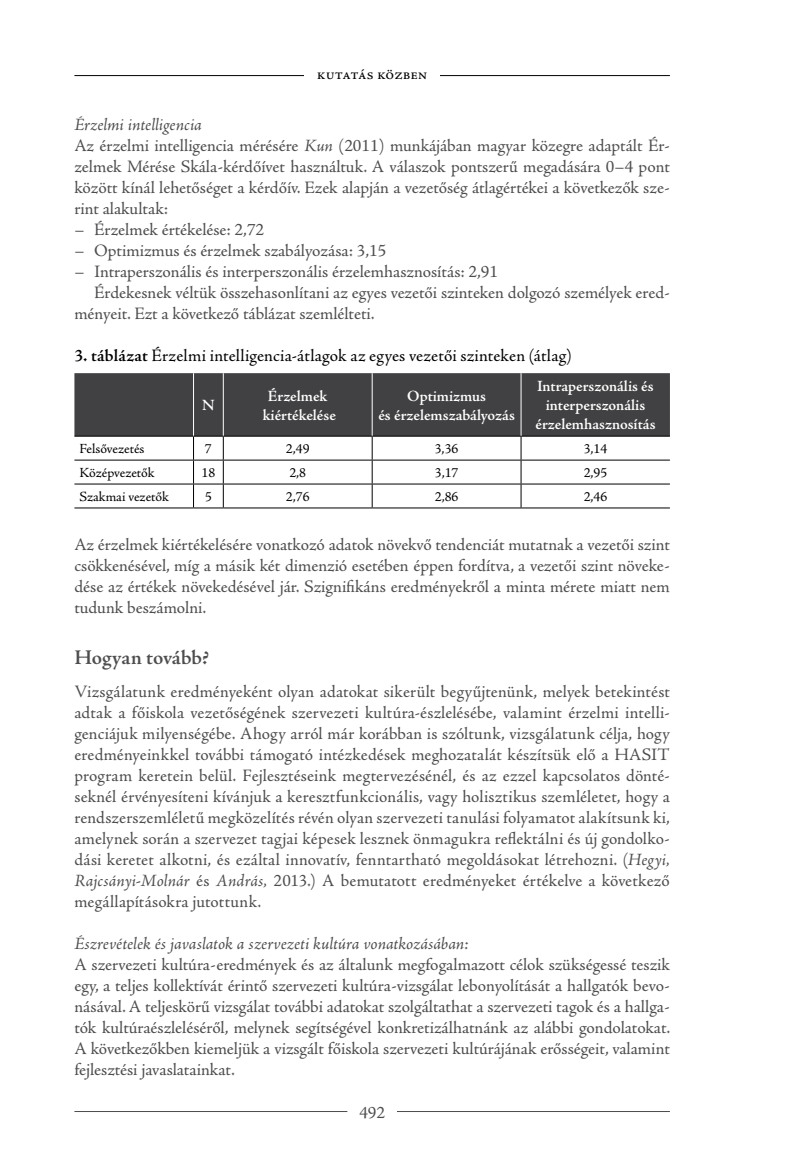
<style>
.page{position:relative;width:794px;height:1166px;background:#fff}
.page>*{position:absolute;margin:0;border:0;box-sizing:border-box;transform-origin:0 0}
.t1{font:600 21px "Adobe Jenson Pro";color:#4d4d4f}
.t2{font:17.5px/21px "Adobe Jenson Pro";color:#4d4d4f;text-align:justify}
.t3{font:17.5px/21px "Adobe Jenson Pro";letter-spacing:.025em;color:#4d4d4f}
.t4{font:17.5px "Adobe Jenson Pro";color:#000}
.t5{font:italic 17.5px "Adobe Jenson Pro";letter-spacing:-.005em;color:#4d4d4f}
.t6{font:600 15.75px/18.9px "Adobe Jenson Pro";color:#fff;text-align:center}
.t7{font:15.75px "Adobe Jenson Pro";letter-spacing:-.005em;color:#000}
.t8{font:14px "Adobe Jenson Pro";color:#000}
.s1{font-style:italic}
.s2{font-weight:600}
</style>
<div class="page">
<hr style="left:74px;top:1111px;width:273px;height:1px;background:#4d4d4f">
<hr style="left:397px;top:1111px;width:273px;height:1px;background:#4d4d4f">
<hr style="left:74px;top:75px;width:596px;height:1px;background:#000">
<div style="left:304px;top:67px;width:136px;height:12px;background:#fff"></div>
<div style="left:74px;top:373px;width:596px;height:63px;background:#414042"></div>
<hr style="left:74px;top:436px;width:119px;height:1px;background:#000">
<hr style="left:193px;top:436px;width:30px;height:1px;background:#000">
<hr style="left:223px;top:436px;width:149px;height:1px;background:#000">
<hr style="left:372px;top:436px;width:149px;height:1px;background:#000">
<hr style="left:521px;top:436px;width:149px;height:1px;background:#000">
<hr style="left:74px;top:460px;width:119px;height:1px;background:#000">
<hr style="left:193px;top:460px;width:30px;height:1px;background:#000">
<hr style="left:223px;top:460px;width:149px;height:1px;background:#000">
<hr style="left:372px;top:460px;width:149px;height:1px;background:#000">
<hr style="left:521px;top:460px;width:149px;height:1px;background:#000">
<hr style="left:74px;top:483px;width:119px;height:1px;background:#000">
<hr style="left:193px;top:483px;width:30px;height:1px;background:#000">
<svg style="left:193px;top:437px;width:1px;height:70px"></svg>
<hr style="left:223px;top:483px;width:149px;height:1px;background:#000">
<svg style="left:223px;top:437px;width:1px;height:70px"></svg>
<hr style="left:372px;top:483px;width:149px;height:1px;background:#000">
<svg style="left:372px;top:437px;width:1px;height:70px"></svg>
<hr style="left:521px;top:483px;width:149px;height:1px;background:#000">
<svg style="left:520px;top:437px;width:1px;height:70px"></svg>
<hr style="left:193px;top:373px;width:1px;height:63px;background:#fff">
<hr style="left:223px;top:373px;width:1px;height:63px;background:#fff">
<hr style="left:372px;top:373px;width:1px;height:63px;background:#fff">
<hr style="left:520px;top:373px;width:1px;height:63px;background:#fff">
<hr style="left:74px;top:507px;width:119px;height:1px;background:#000">
<hr style="left:193px;top:507px;width:30px;height:1px;background:#000">
<hr style="left:223px;top:507px;width:149px;height:1px;background:#000">
<hr style="left:372px;top:507px;width:149px;height:1px;background:#000">
<hr style="left:521px;top:507px;width:149px;height:1px;background:#000">
<p class="t7" style="left:317px;top:65px;width:112px">kutatás közben</p>
<p class="t3" style="left:74px;top:114px;width:597px"><span class="s1">Érzelmi intelligencia<br></span>Az érzelmi intelligencia mérésére <span class="s1">Kun</span> (2011) munkájában magyar közegre adaptált Ér&shy;zelmek Mérése Skála-kérdőívet használtuk. A válaszok pontszerű megadására 0–4 pont között kínál lehetőséget a kérdőív. Ezek alapján a vezetőség átlagértékei a következők sze&shy;rint alakultak:</p>
<p class="t2" style="left:74px;top:219px;width:191px">– Érzelmek értékelése: 2,72</p>
<p class="t2" style="left:74px;top:240px;width:313px">– Optimizmus és érzelmek szabályozása: 3,15</p>
<p class="t2" style="left:74px;top:261px;width:425px">– Intraperszonális és interperszonális érzelemhasznosítás: 2,91</p>
<p class="t2" style="left:94px;top:282px;width:577px">Érdekesnek véltük összehasonlítani az egyes vezetői szinteken dolgozó személyek ered-</p>
<p class="t2" style="left:74px;top:303px;width:302px">ményeit. Ezt a következő táblázat szemlélteti.</p>
<p class="t4" style="left:74px;top:346px;width:499px"><span class="s2">3. táblázat</span> Érzelmi intelligencia-átlagok az egyes vezetői szinteken (átlag)</p>
<p class="t6" style="left:202px;top:396px;width:14px">N</p>
<p class="t6" style="left:263px;top:387px;width:75px">Érzelmek kiértékelése</p>
<p class="t6" style="left:378px;top:387px;width:138px">Optimizmus<br>és érzelemszabályozás</p>
<p class="t6" style="left:535px;top:377px;width:122px">Intraperszonális és interperszonális érzelemhasznosítás</p>
<p class="t8" style="left:79px;top:441px;width:67px">Felsővezetés</p>
<p class="t8" style="left:205px;top:441px;width:8px">7</p>
<p class="t8" style="left:286px;top:441px;width:25px">2,49</p>
<p class="t8" style="left:435px;top:441px;width:25px">3,36</p>
<p class="t8" style="left:583px;top:441px;width:25px">3,14</p>
<p class="t8" style="left:79px;top:465px;width:77px">Középvezetők</p>
<p class="t8" style="left:202px;top:465px;width:15px">18</p>
<p class="t8" style="left:289px;top:465px;width:18px">2,8</p>
<p class="t8" style="left:435px;top:465px;width:25px">3,17</p>
<p class="t8" style="left:583px;top:465px;width:25px">2,95</p>
<p class="t8" style="left:79px;top:489px;width:91px">Szakmai vezetők</p>
<p class="t8" style="left:205px;top:489px;width:8px">5</p>
<p class="t8" style="left:286px;top:489px;width:25px">2,76</p>
<p class="t8" style="left:435px;top:489px;width:25px">2,86</p>
<p class="t8" style="left:583px;top:489px;width:25px">2,46</p>
<p class="t2" style="left:74px;top:534px;width:597px">Az érzelmek kiértékelésére vonatkozó adatok növekvő tendenciát mutatnak a vezetői szint csökkenésével, míg a másik két dimenzió esetében éppen fordítva, a vezetői szint növeke&shy;dése az értékek növekedésével jár. Szignifikáns eredményekről a minta mérete miatt nem tudunk beszámolni.</p>
<p class="t1" style="left:74px;top:645px;width:136px">Hogyan tovább?</p>
<p class="t2" style="left:74px;top:681px;width:597px;text-align:left">Vizsgálatunk eredményeként olyan adatokat sikerült begyűjtenünk, melyek betekintést adtak a főiskola vezetőségének szervezeti kultúra-észlelésébe, valamint érzelmi intelli&shy;genciájuk milyenségébe. Ahogy arról már korábban is szóltunk, vizsgálatunk célja, hogy eredményeinkkel további támogató intézkedések meghozatalát készítsük elő a HASIT program keretein belül. Fejlesztéseink megtervezésénél, és az ezzel kapcsolatos dönté&shy;seknél érvényesíteni kívánjuk a keresztfunkcionális, vagy holisztikus szemléletet, hogy a rendszerszemléletű megközelítés révén olyan szervezeti tanulási folyamatot alakítsunk ki, amelynek során a szervezet tagjai képesek lesznek önmagukra reflektálni és új gondolko&shy;dási keretet alkotni, és ezáltal innovatív, fenntartható megoldásokat létrehozni. (<span class="s1">Hegyi, Rajcsányi</span>-<span class="s1">Molnár</span> és <span class="s1">András,</span> 2013.) A bemutatott eredményeket értékelve a következő megállapításokra jutottunk.</p>
<p class="t5" style="left:74px;top:934px;width:395px">Észrevételek és javaslatok a szervezeti kultúra vonatkozásában:</p>
<p class="t2" style="left:74px;top:954px;width:597px">A szervezeti kultúra-eredmények és az általunk megfogalmazott célok szükségessé teszik egy, a teljes kollektívát érintő szervezeti kultúra-vizsgálat lebonyolítását a hallgatók bevo&shy;násával. A teljeskörű vizsgálat további adatokat szolgáltathat a szervezeti tagok és a hallga&shy;tók kultúraészleléséről, melynek segítségével konkretizálhatnánk az alábbi gondolatokat.<br>A következőkben kiemeljük a vizsgált főiskola szervezeti kultúrájának erősségeit, valamint fejlesztési javaslatainkat.</p>
<p class="t2" style="left:359px;top:1102px;width:27px">492</p>
</div>
